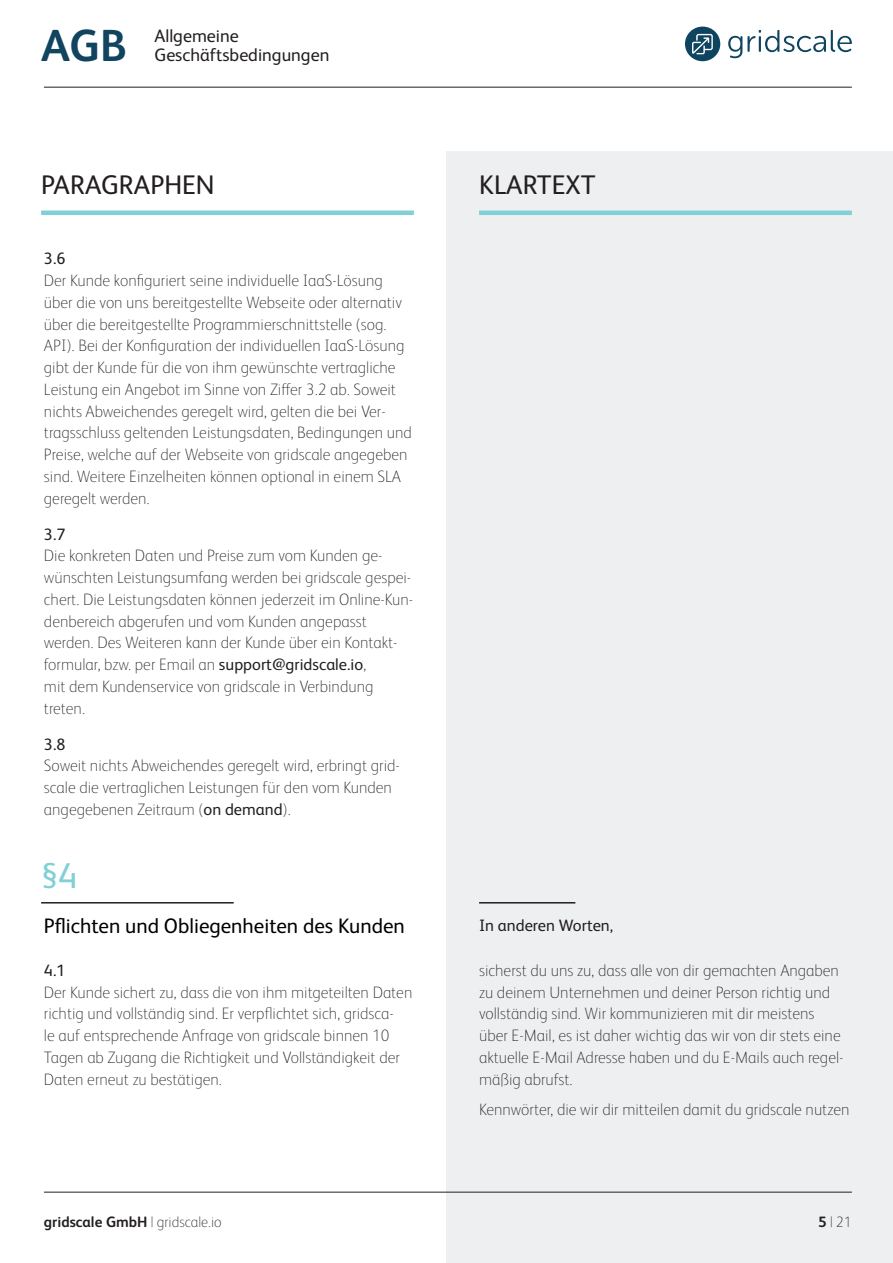
<style>
.page{position:relative;width:893px;height:1263px;background:#fff}
.page>*{position:absolute;margin:0;border:0;box-sizing:border-box;transform-origin:0 0}
.t1{font:700 45px "FS Albert Pro";color:#10445f}
.t2{font:36px "FS Albert Pro";color:#82d0d7}
.t3{font:27px "FS Albert Pro";color:#231f20}
.t4{font:21px "FS Albert Pro";color:#000001}
.t5{font:18px/19.5px "FS Albert Pro";color:#231f20}
.t6{font:100 16.5px/21.8px "FS Albert Pro";color:#231f20}
.t7{font:16.5px "FS Albert Pro";color:#231f20}
.t8{font:700 15px "FS Albert Pro";color:#231f20}
.t9{font:100 15px "FS Albert Pro";color:#231f20}
.s1{font-weight:400}
.s2{font-weight:100}
.s3{font-weight:700}
</style>
<div class="page">
<div style="left:446px;top:151px;width:447px;height:1112px;background:#edeff0"></div>
<div style="left:41px;top:210px;width:373px;height:5px;background:#82d0d7"></div>
<div style="left:479px;top:210px;width:373px;height:5px;background:#82d0d7"></div>
<hr style="left:44px;top:1192px;width:808px;height:1px;background:#231f20">
<svg style="left:685px;top:27px;width:35px;height:34px"></svg>
<svg style="left:728px;top:30px;width:124px;height:28px"></svg>
<hr style="left:44px;top:87px;width:808px;height:1px;background:#231f20">
<hr style="left:41px;top:902px;width:193px;height:1px;background:#231f20">
<hr style="left:479px;top:902px;width:96px;height:1px;background:#231f20">
<h1 class="t1" style="left:41px;top:14px;width:87px">AGB</h1>
<p class="t5" style="left:154px;top:24px;width:176px">Allgemeine<br>Geschäftsbedingungen</p>
<h3 class="t3" style="left:41px;top:165px;width:175px">PARAGRAPHEN</h3>
<h3 class="t3" style="left:479px;top:165px;width:118px">KLARTEXT</h3>
<p class="t7" style="left:44px;top:247px;width:23px">3.6</p>
<p class="t6" style="left:44px;top:269px;width:370px">Der Kunde konfiguriert seine individuelle IaaS-Lösung über die von uns bereitgestellte Webseite oder alternativ über die bereitgestellte Programmierschnittstelle (sog.<br>API). Bei der Konfiguration der individuellen IaaS-Lösung gibt der Kunde für die von ihm gewünschte vertragliche Leistung ein Angebot im Sinne von Ziffer 3.2 ab. Soweit nichts Abweichendes geregelt wird, gelten die bei Ver&shy;tragsschluss geltenden Leistungsdaten, Bedingungen und Preise, welche auf der Webseite von gridscale angegeben sind. Weitere Einzelheiten können optional in einem SLA geregelt werden.</p>
<p class="t7" style="left:44px;top:522px;width:23px">3.7</p>
<p class="t6" style="left:44px;top:544px;width:371px">Die konkreten Daten und Preise zum vom Kunden ge&shy;wünschten Leistungsumfang werden bei gridscale gespei&shy;chert. Die Leistungsdaten können jederzeit im Online-Kun&shy;denbereich abgerufen und vom Kunden angepasst werden. Des Weiteren kann der Kunde über ein Kontakt&shy;formular, bzw. per Email an <span class="s1">support@gridscale.io</span>,<br>mit dem Kundenservice von gridscale in Verbindung treten.</p>
<p class="t7" style="left:44px;top:732px;width:23px">3.8</p>
<p class="t6" style="left:44px;top:754px;width:357px">Soweit nichts Abweichendes geregelt wird, erbringt grid&shy;scale die vertraglichen Leistungen für den vom Kunden angegebenen Zeitraum (<span class="s1">on demand</span>).</p>
<h2 class="t2" style="left:41px;top:850px;width:38px">§4</h2>
<p class="t4" style="left:44px;top:911px;width:362px">Pflichten und Obliegenheiten des Kunden</p>
<p class="t7" style="left:44px;top:958px;width:23px">4.1</p>
<p class="t6" style="left:44px;top:980px;width:370px">Der Kunde sichert zu, dass die von ihm mitgeteilten Daten richtig und vollständig sind. Er verpflichtet sich, gridsca-<br>le auf entsprechende Anfrage von gridscale binnen 10<br>Tagen ab Zugang die Richtigkeit und Vollständigkeit der Daten erneut zu bestätigen.</p>
<p class="t7" style="left:479px;top:914px;width:135px">In anderen Worten,</p>
<p class="t6" style="left:479px;top:958px;width:366px">sicherst du uns zu, dass alle von dir gemachten Angaben zu deinem Unternehmen und deiner Person richtig und vollständig sind. Wir kommunizieren mit dir meistens über E-Mail, es ist daher wichtig das wir von dir stets eine aktuelle E-Mail Adresse haben und du E-Mails auch regel&shy;mäßig abrufst.</p>
<p class="t6" style="left:479px;top:1097px;width:372px">Kennwörter, die wir dir mitteilen damit du gridscale nutzen</p>
<p class="t8" style="left:44px;top:1211px;width:179px">gridscale GmbH <span class="s2">| gridscale.io</span></p>
<p class="t9" style="left:818px;top:1212px;width:35px"><span class="s3">5</span> | 21</p>
</div>
